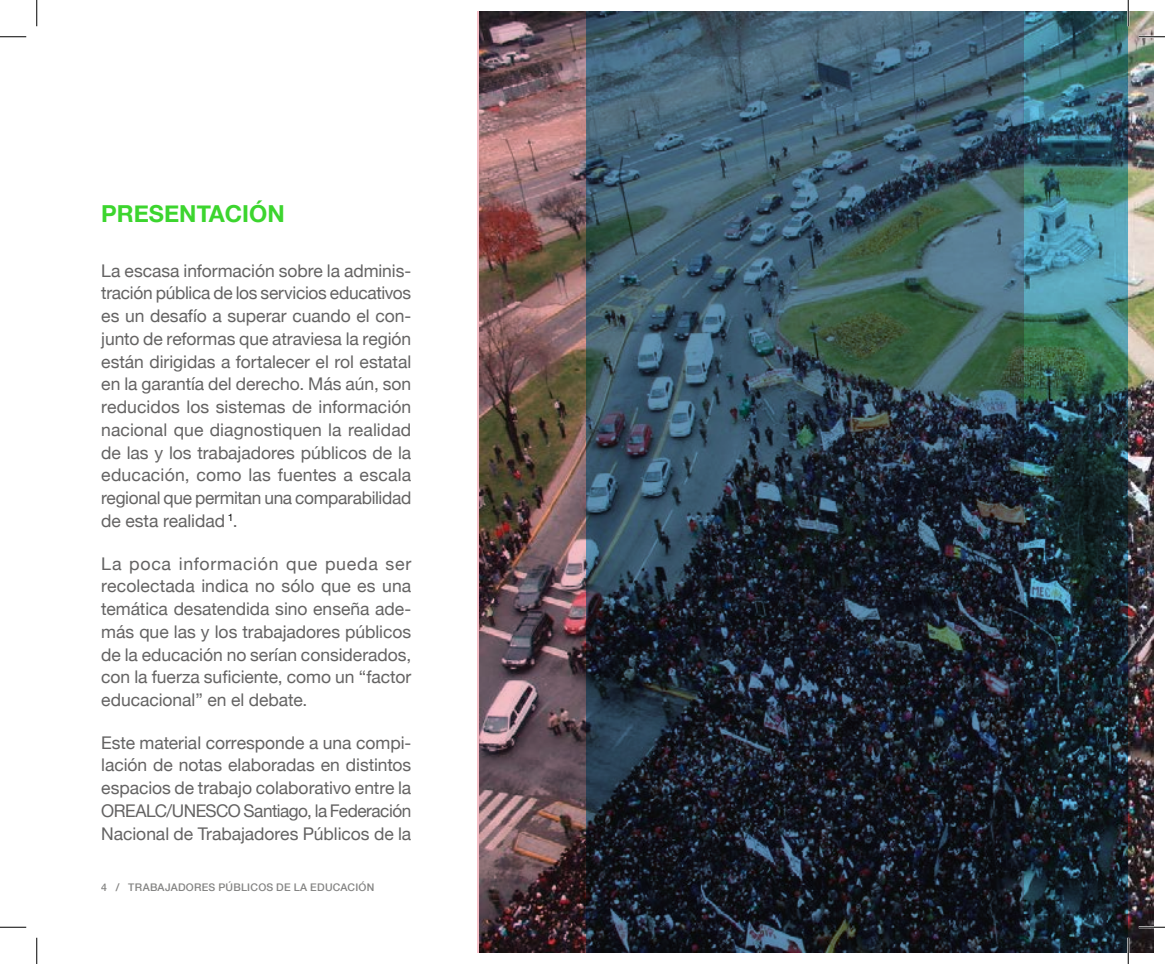
<style>
.page{position:relative;width:1165px;height:964px;background:#fff}
.page>*{position:absolute;margin:0;border:0;box-sizing:border-box;transform-origin:0 0}
.t1{font:700 23.45px "Helvetica Neue";color:#3cd52e}
.t2{font:17.5px/22.8px "Helvetica Neue";letter-spacing:-.005em;color:#646363;text-align:justify}
.t3{font:500 10.5px "Helvetica Neue";letter-spacing:.025em;color:#666665}
</style>
<div class="page">
<img style="left:1128px;top:12px;width:25px;height:940px">
<img style="left:477px;top:12px;width:109px;height:940px">
<img style="left:586px;top:12px;width:542px;height:940px">
<hr style="left:1139px;top:36px;width:26px;height:2px;background:#fff">
<hr style="left:1139px;top:926px;width:26px;height:2px;background:#fff">
<hr style="left:1127px;top:0;width:2px;height:26px;background:#fff">
<hr style="left:1127px;top:938px;width:2px;height:26px;background:#fff">
<svg style="left:0;top:36px;width:26px;height:1px"></svg>
<svg style="left:1139px;top:36px;width:26px;height:1px"></svg>
<svg style="left:0;top:927px;width:26px;height:1px"></svg>
<svg style="left:1139px;top:927px;width:26px;height:1px"></svg>
<svg style="left:36px;top:0;width:1px;height:26px"></svg>
<svg style="left:36px;top:938px;width:1px;height:26px"></svg>
<svg style="left:1128px;top:0;width:1px;height:26px"></svg>
<svg style="left:1128px;top:938px;width:1px;height:26px"></svg>
<h1 class="t1" style="left:101px;top:195px;width:185px">PRESENTACIÓN</h1>
<p class="t2" style="left:101px;top:260px;width:312px">La escasa información sobre la adminis&shy;tración pública de los servicios educativos es un desafío a superar cuando el con&shy;junto de reformas que atraviesa la región están dirigidas a fortalecer el rol estatal en la garantía del derecho. Más aún, son reducidos los sistemas de información nacional que diagnostiquen la realidad de las y los trabajadores públicos de la educación, como las fuentes a escala regional que permitan una comparabilidad de esta realidad <sup>1</sup>.</p>
<p class="t2" style="left:101px;top:553px;width:312px">La poca información que pueda ser recolectada indica no sólo que es una temática desatendida sino enseña ade&shy;más que las y los trabajadores públicos de la educación no serían considerados, con la fuerza suficiente, como un “factor educacional” en el debate.</p>
<p class="t2" style="left:101px;top:732px;width:312px">Este material corresponde a una compi&shy;lación de notas elaboradas en distintos espacios de trabajo colaborativo entre la OREALC/UNESCO Santiago, la Federación Nacional de Trabajadores Públicos de la</p>
<p class="t3" style="left:101px;top:879px;width:275px">4 / TRABAJADORES PÚBLICOS DE LA EDUCACIÓN</p>
</div>
